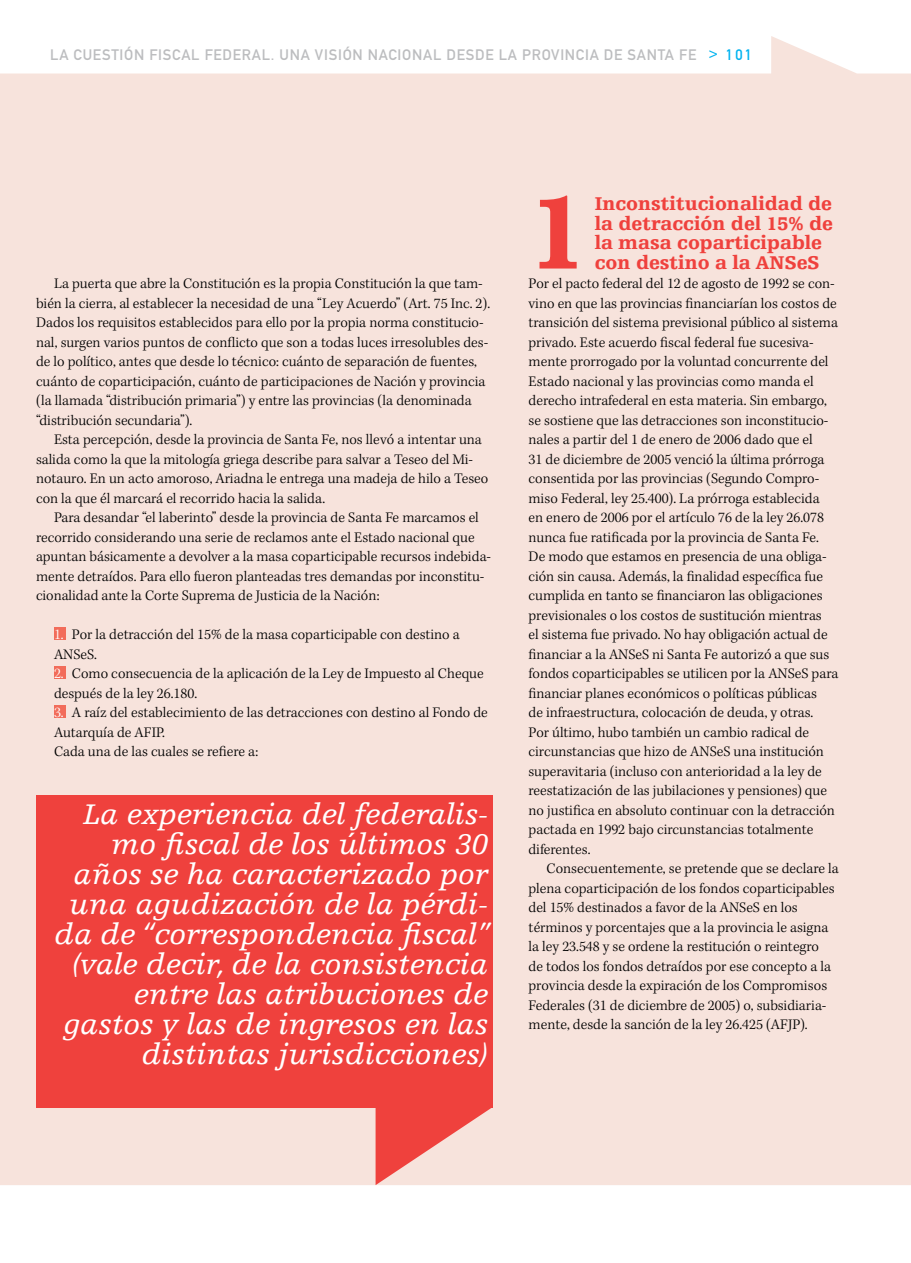
<style>
.page{position:relative;width:911px;height:1263px;background:#fff}
.page>*{position:absolute;margin:0;border:0;box-sizing:border-box;transform-origin:0 0}
.t1{font:900 109.2px "Egyptienne F";color:#ef413d}
.t2{font:italic 30px/30px "Egyptienne F";color:#fff;text-align:right}
.t3{font:900 19.5px/19.5px "Egyptienne F";color:#ef413d}
.t4{font:300 15px/19.5px "Kepler Std";color:#000}
.t5{font:15px "DIN Mittelschrift";letter-spacing:.05em;color:#bcbdbf}
.s1{color:#00b3f0}
.s2{color:#fff}
</style>
<div class="page">
<div style="left:0;top:36px;width:911px;height:1149px;background:#f7e3dc"></div>
<div style="left:54px;top:627px;width:12px;height:12px;background:#f26c5a"></div>
<div style="left:54px;top:666px;width:12px;height:12px;background:#f26c5a"></div>
<div style="left:54px;top:705px;width:12px;height:12px;background:#f26c5a"></div>
<div style="left:36px;top:795px;width:457px;height:312px;background:#ef413d"></div>
<svg style="left:376px;top:1107px;width:117px;height:78px;background:#f3928c"></svg>
<p class="t5" style="left:50px;top:46px;width:703px">LA CUESTIÓN FISCAL FEDERAL. UNA VISIÓN NACIONAL DESDE LA PROVINCIA DE SANTA FE <span class="s1">&gt; 101</span></p>
<p class="t4" style="left:36px;top:274px;width:456px;text-indent:18px">La puerta que abre la Constitución es la propia Constitución la que tam&shy;bién la cierra, al establecer la necesidad de una “Ley Acuerdo” (Art. 75 Inc. 2).<br>Dados los requisitos establecidos para ello por la propia norma constitucio&shy;nal, surgen varios puntos de conflicto que son a todas luces irresolubles des&shy;de lo político, antes que desde lo técnico: cuánto de separación de fuentes, cuánto de coparticipación, cuánto de participaciones de Nación y provincia (la llamada “distribución primaria”) y entre las provincias (la denominada “distribución secundaria”).</p>
<p class="t4" style="left:36px;top:430px;width:454px;text-indent:18px">Esta percepción, desde la provincia de Santa Fe, nos llevó a intentar una salida como la que la mitología griega describe para salvar a Teseo del Mi&shy;notauro. En un acto amoroso, Ariadna le entrega una madeja de hilo a Teseo con la que él marcará el recorrido hacia la salida.</p>
<p class="t4" style="left:36px;top:508px;width:457px;text-indent:18px">Para desandar “el laberinto” desde la provincia de Santa Fe marcamos el recorrido considerando una serie de reclamos ante el Estado nacional que apuntan básicamente a devolver a la masa coparticipable recursos indebida&shy;mente detraídos. Para ello fueron planteadas tres demandas por inconstitu&shy;cionalidad ante la Corte Suprema de Justicia de la Nación:</p>
<p class="t4" style="left:54px;top:625px;width:407px"><span class="s2">1.</span> Por la detracción del 15% de la masa coparticipable con destino a<br>ANSeS.</p>
<p class="t4" style="left:54px;top:664px;width:431px"><span class="s2">2.</span> Como consecuencia de la aplicación de la Ley de Impuesto al Cheque después de la ley 26.180.</p>
<p class="t4" style="left:54px;top:703px;width:435px"><span class="s2">3.</span> A raíz del establecimiento de las detracciones con destino al Fondo de<br>Autarquía de AFIP.<br>Cada una de las cuales se refiere a:</p>
<p class="t2" style="left:54px;top:799px;width:438px">La experiencia del federalis&shy;mo fiscal de los últimos 30 años se ha caracterizado por una agudización de la pérdi&shy;da de “correspondencia fiscal” (vale decir, de la consistencia entre las atribuciones de gastos y las de ingresos en las distintas jurisdicciones)</p>
<h1 class="t1" style="left:529px;top:172px;width:62px">1</h1>
<h3 class="t3" style="left:595px;top:194px;width:240px">Inconstitucionalidad de la detracción del 15% de la masa coparticipable con destino a la ANSeS</h3>
<p class="t4" style="left:529px;top:274px;width:311px">Por el pacto federal del 12 de agosto de 1992 se con&shy;vino en que las provincias financiarían los costos de transición del sistema previsional público al sistema privado. Este acuerdo fiscal federal fue sucesiva&shy;mente prorrogado por la voluntad concurrente del Estado nacional y las provincias como manda el derecho intrafederal en esta materia. Sin embargo, se sostiene que las detracciones son inconstitucio&shy;nales a partir del 1 de enero de 2006 dado que el<br>31 de diciembre de 2005 venció la última prórroga consentida por las provincias (Segundo Compro&shy;miso Federal, ley 25.400). La prórroga establecida<br>en enero de 2006 por el artículo 76 de la ley 26.078 nunca fue ratificada por la provincia de Santa Fe.<br>De modo que estamos en presencia de una obliga&shy;ción sin causa. Además, la finalidad específica fue cumplida en tanto se financiaron las obligaciones previsionales o los costos de sustitución mientras<br>el sistema fue privado. No hay obligación actual de financiar a la ANSeS ni Santa Fe autorizó a que sus fondos coparticipables se utilicen por la ANSeS para financiar planes económicos o políticas públicas<br>de infraestructura, colocación de deuda, y otras.<br>Por último, hubo también un cambio radical de circunstancias que hizo de ANSeS una institución superavitaria (incluso con anterioridad a la ley de reestatización de las jubilaciones y pensiones) que no justifica en absoluto continuar con la detracción pactada en 1992 bajo circunstancias totalmente diferentes.</p>
<p class="t4" style="left:529px;top:859px;width:312px;text-indent:18px">Consecuentemente, se pretende que se declare la plena coparticipación de los fondos coparticipables del 15% destinados a favor de la ANSeS en los términos y porcentajes que a la provincia le asigna la ley 23.548 y se ordene la restitución o reintegro<br>de todos los fondos detraídos por ese concepto a la provincia desde la expiración de los Compromisos Federales (31 de diciembre de 2005) o, subsidiaria&shy;mente, desde la sanción de la ley 26.425 (AFJP).</p>
</div>
